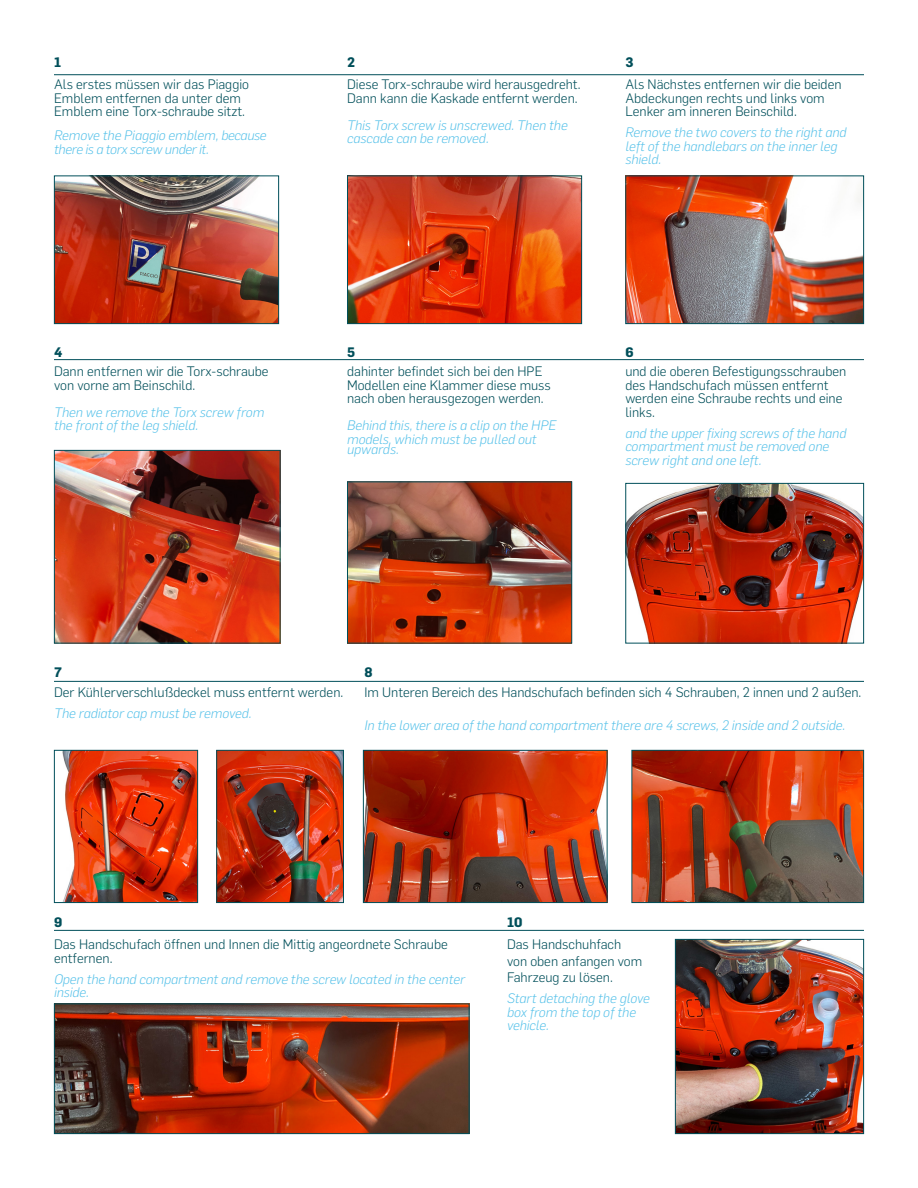
<style>
.page{position:relative;width:918px;height:1188px;background:#fff}
.page>*{position:absolute;margin:0;border:0;box-sizing:border-box;transform-origin:0 0}
.t1{font:300 13.5px/13.5px "Flama";color:#004f5a}
.t2{font:italic 300 13.5px/13.5px "Flama";color:#55c1e9}
.t3{font:italic 300 13.5px/13.5px "Flama";letter-spacing:-.02em;color:#55c1e9}
.t4{font:700 13.5px "Flama";color:#004f5a}
</style>
<div class="page">
<hr style="left:54px;top:74px;width:810px;height:1px;background:#004f5a">
<hr style="left:54px;top:359px;width:810px;height:1px;background:#004f5a">
<hr style="left:54px;top:681px;width:810px;height:1px;background:#004f5a">
<hr style="left:54px;top:930px;width:810px;height:1px;background:#004f5a">
<img style="left:56px;top:178px;width:221px;height:144px">
<div style="left:54px;top:176px;width:225px;height:148px;border:1px solid #004f5a"></div>
<img style="left:349px;top:178px;width:231px;height:144px">
<div style="left:347px;top:176px;width:235px;height:148px;border:1px solid #004f5a"></div>
<img style="left:627px;top:178px;width:235px;height:144px">
<div style="left:625px;top:176px;width:239px;height:148px;border:1px solid #004f5a"></div>
<img style="left:349px;top:484px;width:221px;height:158px">
<div style="left:347px;top:482px;width:225px;height:162px;border:1px solid #004f5a"></div>
<img style="left:627px;top:485px;width:235px;height:157px">
<div style="left:625px;top:483px;width:239px;height:161px;border:1px solid #004f5a"></div>
<img style="left:56px;top:452px;width:222px;height:190px">
<div style="left:54px;top:450px;width:226px;height:194px;border:1px solid #004f5a"></div>
<img style="left:62px;top:752px;width:134px;height:149px">
<div style="left:54px;top:750px;width:144px;height:153px;border:1px solid #004f5a"></div>
<img style="left:365px;top:752px;width:241px;height:149px">
<div style="left:363px;top:750px;width:245px;height:153px;border:1px solid #004f5a"></div>
<img style="left:218px;top:752px;width:124px;height:149px">
<div style="left:216px;top:750px;width:128px;height:153px;border:1px solid #004f5a"></div>
<img style="left:634px;top:752px;width:228px;height:149px">
<div style="left:632px;top:750px;width:232px;height:153px;border:1px solid #004f5a"></div>
<img style="left:56px;top:1006px;width:412px;height:126px">
<div style="left:54px;top:1004px;width:416px;height:130px;border:1px solid #004f5a"></div>
<img style="left:677px;top:941px;width:185px;height:191px">
<div style="left:675px;top:939px;width:189px;height:195px;border:1px solid #004f5a"></div>
<p class="t4" style="left:54px;top:52px;width:9px">1</p>
<p class="t1" style="left:54px;top:77px;width:197px">Als erstes müssen wir das Piaggio<br>Emblem entfernen da unter dem<br>Emblem eine Torx-schraube sitzt.</p>
<p class="t3" style="left:54px;top:128px;width:214px">Remove the Piaggio emblem, because there is a torx screw under it.</p>
<p class="t4" style="left:54px;top:342px;width:10px">4</p>
<p class="t1" style="left:54px;top:364px;width:216px">Dann entfernen wir die Torx-schraube von vorne am Beinschild.</p>
<p class="t2" style="left:54px;top:405px;width:212px">Then we remove the Torx screw from the front of the leg shield.</p>
<p class="t4" style="left:347px;top:52px;width:9px">2</p>
<p class="t1" style="left:347px;top:77px;width:235px">Diese Torx-schraube wird herausgedreht.<br>Dann kann die Kaskade entfernt werden.</p>
<p class="t2" style="left:347px;top:118px;width:222px">This Torx screw is unscrewed. Then the cascade can be removed.</p>
<p class="t4" style="left:625px;top:52px;width:10px">3</p>
<p class="t1" style="left:625px;top:77px;width:218px">Als Nächstes entfernen wir die beiden<br>Abdeckungen rechts und links vom<br>Lenker am inneren Beinschild.</p>
<p class="t2" style="left:625px;top:125px;width:223px">Remove the two covers to the right and left of the handlebars on the inner leg shield.</p>
<p class="t4" style="left:347px;top:342px;width:10px">5</p>
<p class="t1" style="left:347px;top:364px;width:205px">dahinter befindet sich bei den HPE<br>Modellen eine Klammer diese muss nach oben herausgezogen werden.</p>
<p class="t2" style="left:347px;top:418px;width:211px">Behind this, there is a clip on the HPE models, which must be pulled out</p>
<p class="t2" style="left:347px;top:442px;width:53px">upwards.</p>
<p class="t4" style="left:625px;top:342px;width:10px">6</p>
<p class="t1" style="left:625px;top:364px;width:222px">und die oberen Befestigungsschrauben des Handschufach müssen entfernt werden eine Schraube rechts und eine links.</p>
<p class="t2" style="left:625px;top:426px;width:223px">and the upper fixing screws of the hand compartment must be removed one screw right and one left.</p>
<p class="t4" style="left:54px;top:663px;width:9px">7</p>
<p class="t1" style="left:54px;top:685px;width:291px">Der Kühlerverschlußdeckel muss entfernt werden.</p>
<p class="t2" style="left:54px;top:706px;width:199px">The radiator cap must be removed.</p>
<p class="t4" style="left:364px;top:663px;width:10px">8</p>
<p class="t1" style="left:364px;top:685px;width:498px">Im Unteren Bereich des Handschufach befinden sich 4 Schrauben, 2 innen und 2 außen.</p>
<p class="t2" style="left:364px;top:718px;width:482px">In the lower area of the hand compartment there are 4 screws, 2 inside and 2 outside.</p>
<p class="t4" style="left:54px;top:912px;width:10px">9</p>
<p class="t1" style="left:54px;top:937px;width:395px">Das Handschufach öffnen und Innen die Mittig angeordnete Schraube entfernen.</p>
<p class="t2" style="left:54px;top:972px;width:413px">Open the hand compartment and remove the screw located in the center inside.</p>
<p class="t4" style="left:507px;top:912px;width:17px">10</p>
<p class="t1" style="left:507px;top:935px;width:137px;line-height:16.5px">Das Handschuhfach von oben anfangen vom<br>Fahrzeug zu lösen.</p>
<p class="t2" style="left:507px;top:991px;width:144px">Start detaching the glove box from the top of the vehicle.</p>
</div>
